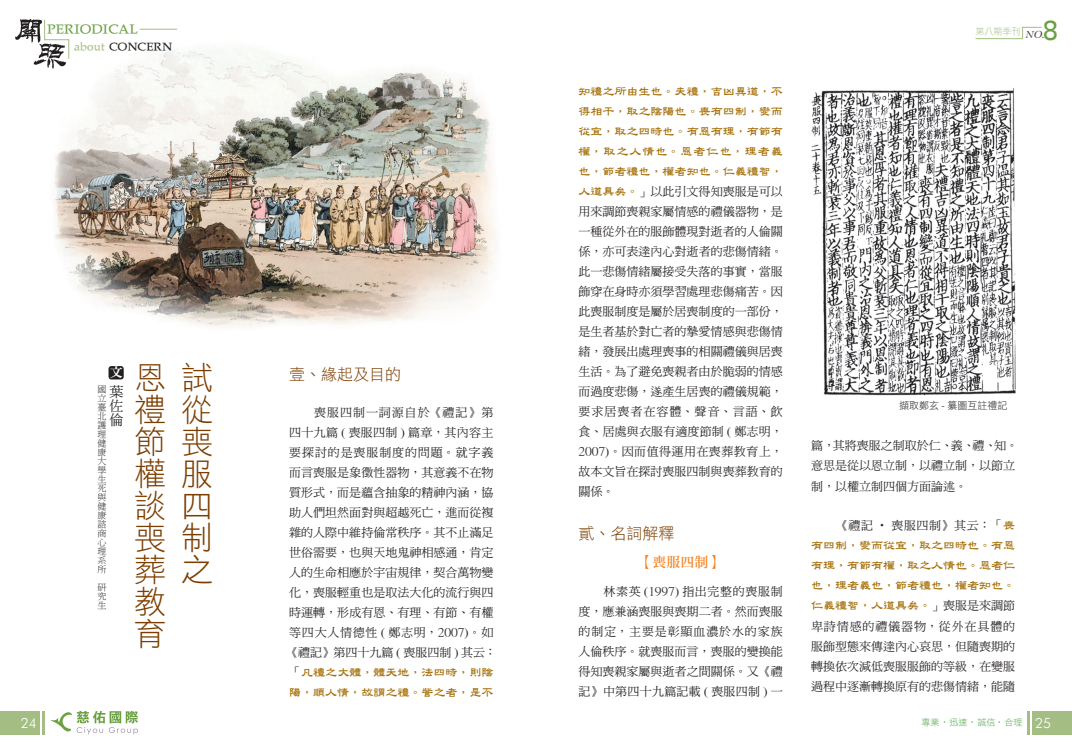
<style>
.page{position:relative;width:1072px;height:752px;background:#fff}
.page>*{position:absolute;margin:0;border:0;box-sizing:border-box;transform-origin:0 0}
.t1{font:32px/32px "DF Li Hei Std W3";color:#7c3e00;text-align:justify}
.t2{font:25px "Antique Olive";color:#6ba043}
.內文{font:16px "DF Li Hei Std W3";color:#7c3e00}
.t3{font:14px "DF Wei Bei Md HKP BF";color:#6ba043}
.內文-2{font:14px "DF Li Song Std W5";color:#f58220}
.t4{font:14px/14px "DF Ming Md HKP BF";color:#231f20;text-align:justify}
.t5{font:300 14px "Futura BT";color:#fff}
.t6{font:13px "DFN Ming XB HKP BF";color:#fff}
.內文-3{font:12px/20px "DF Ming Md HKP BF";color:#231f20;text-align:justify}
.t7{font:12px "DF Wei Bei Md HKP BF";color:#231f20}
.內文-4{font:10px "DF Li Hei Std W3";color:#231f20}
.t8{font:italic 700 10px "Bernhard Modern BT";color:#3e3e3f}
.作者經歷{font:9px/9px "DF Ming Lt HKP BF";color:#231f20;text-align:justify}
.t9{font:9px "DF Li Hei Lt HK BF";color:#4ba447}
.t10{font:9px "DF Li Hei Lt HK BF";color:#a3bd83}
.s1{color:#a3bd83}
.s2{font-family:"DF Li Shu W7 HKP BF";color:#a46d05}
.s3{font-family:"Futura BT";font-weight:300;font-size:14px;color:#fff}
</style>
<div class="page">
<img style="left:52px;top:39px;width:445px;height:288px">
<img style="left:811px;top:87px;width:205px;height:309px">
<div style="left:108px;top:366px;width:16px;height:13px;background:#231f20;border-radius:3px"></div>
<div style="left:0;top:710px;width:40px;height:24px;background:#a3bd83"></div>
<div style="left:1032px;top:710px;width:40px;height:24px;background:#a3bd83"></div>
<hr style="left:43px;top:710px;width:2px;height:24px;background:#a3bd83">
<hr style="left:1026px;top:710px;width:3px;height:24px;background:#a3bd83">
<img style="left:34px;top:42px;width:32px;height:26px">
<img style="left:15px;top:20px;width:27px;height:22px">
<svg style="left:44px;top:19px;width:25px;height:40px"></svg>
<svg style="left:975px;top:27px;width:67px;height:12px"></svg>
<hr style="left:140px;top:29px;width:37px;height:1px;background:#a3bd83">
<svg style="left:51px;top:710px;width:87px;height:24px"></svg>
<p class="t3" style="left:47px;top:21px;width:92px">PERIODICAL</p>
<p class="t7" style="left:74px;top:40px;width:100px"><span class="s1">about</span> CONCERN</p>
<p class="t1" style="left:134px;top:360px;width:32px">恩禮節權談喪葬教育</p>
<p class="t1" style="left:181px;top:360px;width:32px">試從喪服四制之</p>
<p class="t6" style="left:110px;top:366px;width:14px">文</p>
<p class="內文" style="left:289px;top:365px;width:113px">壹、緣起及目的</p>
<p class="內文-3" style="left:286px;top:402px;width:212px;text-align:left;text-indent:28px">喪服四制一詞源自於《禮記》第四十九篇 ( 喪服四制 ) 篇章，其內容主要探討的是喪服制度的問題。就字義而言喪服是象徵性器物，其意義不在物質形式，而是蘊含抽象的精神內涵，協助人們坦然面對與超越死亡，進而從複雜的人際中維持倫常秩序。其不止滿足世俗需要，也與天地鬼神相感通，肯定人的生命相應於宇宙規律，契合萬物變化，喪服輕重也是取法大化的流行與四時運轉，形成有恩、有理、有節、有權等四大人情德性 ( 鄭志明，2007)。如《禮記》第四十九篇 ( 喪服四制 ) 其云：「<span class="s2">凡禮之大體，體天地，法四時，則陰陽，順人情，故謂之禮。訾之者，是不</span></p>
<p class="作者經歷" style="left:98px;top:384px;width:10px">國立臺北護理健康大學生死與健康諮商心理系所</p>
<p class="t4" style="left:109px;top:385px;width:15px">葉佐倫</p>
<p class="作者經歷" style="left:98px;top:582px;width:10px">研究生</p>
<p class="內文-3" style="left:578px;top:82px;width:206px"><span class="s2">知禮之所由生也。夫禮，吉凶異道，不得相干，取之陰陽也。喪有四制，變而從宜，取之四時也。有恩有理，有節有權，取之人情也。恩者仁也，理者義也，節者禮也，權者知也。仁義禮智，人道具矣。</span>」以此引文得知喪服是可以用來調節喪親家屬情感的禮儀器物，是一種從外在的服飾體現對逝者的人倫關係，亦可表達內心對逝者的悲傷情緒。此一悲傷情緒屬接受失落的事實，當服飾穿在身時亦須學習處理悲傷痛苦。因此喪服制度是屬於居喪制度的一部份，是生者基於對亡者的摯愛情感與悲傷情緒，發展出處理喪事的相關禮儀與居喪生活。為了避免喪親者由於脆弱的情感而過度悲傷，遂產生居喪的禮儀規範，要求居喪者在容體、聲音、言語、飲食、居處與衣服有適度節制 ( 鄭志明，2007)。因而值得運用在喪葬教育上，故本文旨在探討喪服四制與喪葬教育的關係。</p>
<p class="內文" style="left:578px;top:524px;width:97px">貳、名詞解釋</p>
<p class="內文-2" style="left:638px;top:554px;width:85px">【喪服四制】</p>
<p class="內文-3" style="left:578px;top:581px;width:206px;text-indent:25px">林素英 (1997) 指出完整的喪服制度，應兼涵喪服與喪期二者。然而喪服的制定，主要是彰顯血濃於水的家族人倫秩序。就喪服而言，喪服的變換能得知喪親家屬與逝者之間關係。又《禮記》中第四十九篇記載 ( 喪服四制 ) 一</p>
<p class="t8" style="left:1025px;top:28px;width:21px">NO.</p>
<h2 class="t2" style="left:1043px;top:14px;width:16px">8</h2>
<p class="t10" style="left:975px;top:27px;width:46px">第八期季刊</p>
<p class="內文-4" style="left:899px;top:399px;width:110px">擷取鄭玄 - 纂圖互註禮記</p>
<p class="內文-3" style="left:811px;top:436px;width:209px;text-align:left">篇，其將喪服之制取於仁、義、禮、知。意思是從以恩立制，以禮立制，以節立制，以權立制四個方面論述。</p>
<p class="內文-3" style="left:811px;top:516px;width:206px;text-indent:25px">《禮記 ‧ 喪服四制》其云：「<span class="s2">喪有四制，變而從宜，取之四時也。有恩有理，有節有權，取之人情也。恩者仁也，理者義也，節者禮也，權者知也。仁義禮智，人道具矣。</span>」喪服是來調節卑詩情感的禮儀器物，從外在具體的服飾型態來傳達內心哀思，但隨喪期的轉換依次減低喪服服飾的等級，在變服過程中逐漸轉換原有的悲傷情緒，能隨</p>
<p class="t5" style="left:21px;top:714px;width:18px">24</p>
<p class="t9" style="left:921px;top:717px;width:131px">專業‧迅速‧誠信 ‧合理 <span class="s3">25</span></p>
</div>
